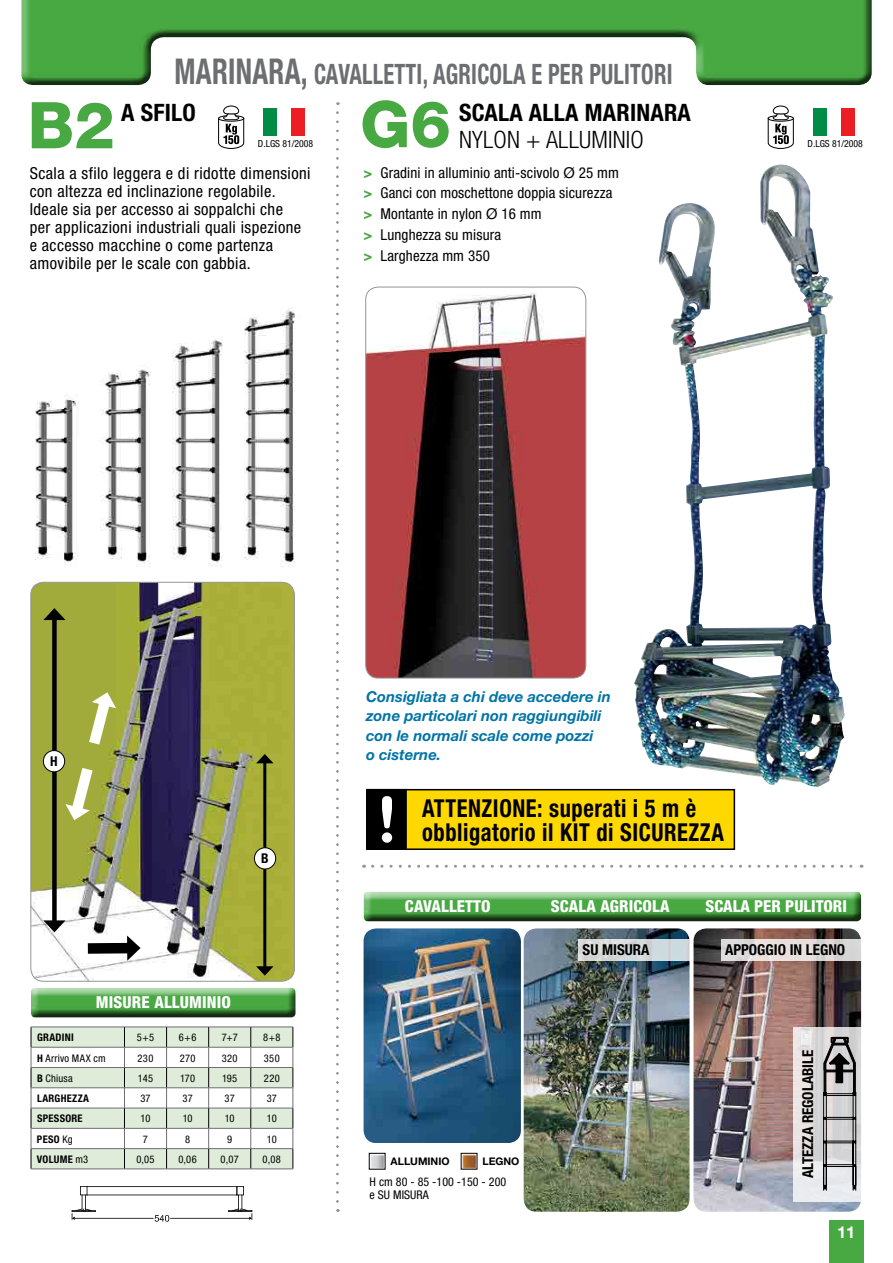
<style>
.page{position:relative;width:893px;height:1263px;background:#fff}
.page>*{position:absolute;margin:0;border:0;box-sizing:border-box;transform-origin:0 0}
.t1{font:800 64.5px "Helvetica Neue";color:#48a842}
.t2{font:700 63px "Helvetica Rounded";color:#fff}
.t3{font:700 condensed 28.2px "Helvetica Neue";letter-spacing:.01em;color:#6d6e71;scale:.8 1}
.t4{font:700 condensed 24.75px "Helvetica Neue";letter-spacing:.025em;color:#000;scale:.91 1}
.t5{font:700 condensed 24px "Helvetica Neue";letter-spacing:.01em;color:#000}
.t6{font:300 condensed 24px "Helvetica Neue";letter-spacing:.01em;color:#000}
.t7{font:condensed 16.5px/18px "Helvetica Neue";letter-spacing:.025em;color:#000}
.t8{font:800 condensed 16.5px "Helvetica Neue";letter-spacing:.01em;color:#fff}
.t9{font:700 16.5px "Helvetica Neue";color:#fff}
.t10{font:condensed 15px/20.7px "Helvetica Neue";letter-spacing:.01em;color:#000}
.t11{font:italic 700 15px/19.5px "Helvetica Neue";color:#0074a6}
.t12{font:700 condensed 15px "Helvetica Neue";color:#000}
.t13{font:700 condensed 13.5px "Helvetica Neue";color:#000}
.t14{font:condensed 12px/13.5px "Helvetica Neue";letter-spacing:.005em;color:#000}
.t15{font:condensed 10.5px "Helvetica Neue";letter-spacing:.02em;color:#000}
.t16{font:700 condensed 10.5px "Helvetica Neue";letter-spacing:.025em;color:#000}
.t17{font:700 10.5px "Helvetica Neue";color:#000}
.t18{font:condensed 9.75px "Helvetica Neue";color:#000}
.s1{font-size:35.7px}
.s2{font-weight:700;color:#48a842}
.s3{font-stretch:normal}
.s4{font-weight:700}
.s5{font-weight:400}
</style>
<div class="page">
<div style="left:829px;top:1220px;width:34px;height:43px;background:#48a842"></div>
<div style="left:332px;top:97px;width:15px;height:1116px;background:#000;opacity:.75"></div>
<img style="left:31px;top:582px;width:263px;height:397px">
<svg style="left:72px;top:1186px;width:180px;height:36px"></svg>
<svg style="left:31px;top:1027px;width:263px;height:142px"></svg>
<hr style="left:31px;top:1168px;width:93px;height:1px;background:#6d6e71">
<hr style="left:124px;top:1168px;width:43px;height:1px;background:#6d6e71">
<hr style="left:167px;top:1168px;width:42px;height:1px;background:#6d6e71">
<hr style="left:209px;top:1168px;width:42px;height:1px;background:#6d6e71">
<hr style="left:251px;top:1168px;width:42px;height:1px;background:#6d6e71">
<div style="left:22px;top:979px;width:280px;height:40px;background:#fff;opacity:.85"></div>
<div style="left:26px;top:984px;width:278px;height:35px;background:#000;opacity:.75"></div>
<div style="left:358px;top:888px;width:512px;height:35px;background:#000;opacity:.75"></div>
<svg style="left:373px;top:865px;width:489px;height:3px"></svg>
<img style="left:634px;top:168px;width:207px;height:619px">
<div style="left:367px;top:790px;width:367px;height:59px;background:#ffd800"></div>
<div style="left:366px;top:789px;width:369px;height:61px;border:2px solid #000"></div>
<div style="left:367px;top:790px;width:39px;height:59px;background:#000"></div>
<div style="left:366px;top:789px;width:41px;height:61px;border:2px solid #000"></div>
<img style="left:524px;top:928px;width:165px;height:284px">
<img style="left:364px;top:928px;width:157px;height:215px">
<img style="left:693px;top:928px;width:168px;height:284px">
<div style="left:356px;top:1141px;width:43px;height:28px;background:#fff"></div>
<svg style="left:369px;top:1153px;width:16px;height:16px"></svg>
<div style="left:448px;top:1141px;width:43px;height:28px;background:#fff"></div>
<svg style="left:461px;top:1153px;width:16px;height:16px"></svg>
<svg style="left:578px;top:939px;width:112px;height:21px;background:#d3d9db"></svg>
<svg style="left:721px;top:939px;width:140px;height:21px;background:#dfdad9"></svg>
<svg style="left:793px;top:1027px;width:68px;height:174px;background:#dedcdd"></svg>
<hr style="left:855px;top:1092px;width:1px;height:98px;background:#000">
<hr style="left:853px;top:1092px;width:1px;height:98px;background:#000">
<div style="left:823px;top:1092px;width:4px;height:98px;border:1px solid #000"></div>
<hr style="left:824px;top:1117px;width:32px;height:1px;background:#000">
<hr style="left:824px;top:1119px;width:32px;height:1px;background:#000">
<hr style="left:824px;top:1095px;width:32px;height:1px;background:#000">
<svg style="left:823px;top:1037px;width:33px;height:58px;background:#807f7f"></svg>
<svg style="left:823px;top:1141px;width:33px;height:48px;background:#acacaf"></svg>
<svg style="left:768px;top:106px;width:26px;height:43px"></svg>
<div style="left:813px;top:108px;width:14px;height:28px;background:#008c44"></div>
<div style="left:841px;top:108px;width:14px;height:28px;background:#ed1d24"></div>
<svg style="left:218px;top:106px;width:26px;height:43px"></svg>
<div style="left:263px;top:108px;width:14px;height:28px;background:#008c44"></div>
<div style="left:291px;top:108px;width:14px;height:28px;background:#ed1d24"></div>
<img style="left:35px;top:308px;width:260px;height:259px">
<div style="left:52px;top:616px;width:5px;height:308px;background:#000"></div>
<svg style="left:43px;top:608px;width:23px;height:12px"></svg>
<svg style="left:43px;top:920px;width:23px;height:12px"></svg>
<div style="left:43px;top:750px;width:22px;height:22px;background:#fff;border-radius:50%"></div>
<div style="left:43px;top:750px;width:22px;height:22px;border:1px solid #000;border-radius:50%"></div>
<svg style="left:64px;top:690px;width:53px;height:133px;background:#aeb660"></svg>
<div style="left:88px;top:943px;width:42px;height:11px;background:#000"></div>
<svg style="left:127px;top:935px;width:14px;height:26px"></svg>
<hr style="left:263px;top:761px;width:3px;height:208px;background:#000">
<svg style="left:256px;top:754px;width:18px;height:9px"></svg>
<svg style="left:256px;top:966px;width:18px;height:10px"></svg>
<div style="left:254px;top:848px;width:22px;height:21px;background:#fff;border-radius:50%"></div>
<div style="left:254px;top:847px;width:22px;height:22px;border:1px solid #000;border-radius:50%"></div>
<img style="left:366px;top:287px;width:220px;height:391px">
<div style="left:365px;top:287px;width:221px;height:391px;border:1px solid #939598;border-radius:13px"></div>
<div style="left:16px;top:0;width:864px;height:86px;background:#000;opacity:.75"></div>
<h3 class="t3" style="left:174px;top:57px;width:624px"><span class="s1">MARINARA,</span> CAVALLETTI, AGRICOLA E PER PULITORI</h3>
<h1 class="t1" style="left:360px;top:86px;width:92px">G6</h1>
<h3 class="t5" style="left:459px;top:98px;width:233px">SCALA ALLA MARINARA</h3>
<h1 class="t1" style="left:28px;top:87px;width:89px">B2</h1>
<p class="t7" style="left:30px;top:164px;width:282px">Scala a sfilo leggera e di ridotte dimensioni con altezza ed inclinazione regolabile.<br>Ideale sia per accesso ai soppalchi che<br>per applicazioni industriali quali ispezione e accesso macchine o come partenza amovibile per le scale con gabbia.</p>
<h3 class="t5" style="left:121px;top:98px;width:76px">A SFILO</h3>
<h3 class="t6" style="left:459px;top:125px;width:186px">NYLON + ALLUMINIO</h3>
<p class="t18" style="left:258px;top:138px;width:57px">D.LGS 81/2008</p>
<p class="t18" style="left:808px;top:138px;width:57px">D.LGS 81/2008</p>
<p class="t10" style="left:364px;top:162px;width:257px"><span class="s2">&gt;</span> Gradini in alluminio anti-scivolo <span class="s3">Ø</span> 25 mm <span class="s2">&gt;</span> Ganci con moschettone doppia sicurezza <span class="s2">&gt;</span> Montante in nylon <span class="s3">Ø</span> 16 mm<br><span class="s2">&gt;</span> Lunghezza su misura<br><span class="s2">&gt;</span> Larghezza mm 350</p>
<p class="t13" style="left:50px;top:753px;width:9px">H</p>
<p class="t13" style="left:261px;top:850px;width:9px">B</p>
<p class="t8" style="left:96px;top:992px;width:137px">MISURE ALLUMINIO</p>
<p class="t16" style="left:37px;top:1031px;width:38px">GRADINI</p>
<p class="t15" style="left:137px;top:1031px;width:19px">5+5</p>
<p class="t15" style="left:179px;top:1031px;width:19px">6+6</p>
<p class="t15" style="left:222px;top:1031px;width:18px">7+7</p>
<p class="t15" style="left:263px;top:1031px;width:19px">8+8</p>
<p class="t15" style="left:37px;top:1052px;width:70px"><span class="s4">H</span> Arrivo MAX cm</p>
<p class="t15" style="left:138px;top:1052px;width:17px">230</p>
<p class="t15" style="left:180px;top:1052px;width:17px">270</p>
<p class="t15" style="left:222px;top:1052px;width:17px">320</p>
<p class="t15" style="left:264px;top:1052px;width:17px">350</p>
<p class="t15" style="left:37px;top:1072px;width:37px"><span class="s4">B</span> Chiusa</p>
<p class="t15" style="left:138px;top:1072px;width:17px">145</p>
<p class="t15" style="left:180px;top:1072px;width:17px">170</p>
<p class="t15" style="left:222px;top:1072px;width:17px">195</p>
<p class="t15" style="left:264px;top:1072px;width:17px">220</p>
<p class="t16" style="left:37px;top:1092px;width:54px">LARGHEZZA</p>
<p class="t15" style="left:140px;top:1092px;width:12px">37</p>
<p class="t15" style="left:182px;top:1092px;width:12px">37</p>
<p class="t15" style="left:225px;top:1092px;width:12px">37</p>
<p class="t15" style="left:267px;top:1092px;width:12px">37</p>
<p class="t16" style="left:37px;top:1112px;width:47px">SPESSORE</p>
<p class="t15" style="left:141px;top:1112px;width:11px">10</p>
<p class="t15" style="left:183px;top:1112px;width:11px">10</p>
<p class="t15" style="left:225px;top:1112px;width:11px">10</p>
<p class="t15" style="left:267px;top:1112px;width:11px">10</p>
<p class="t16" style="left:37px;top:1132px;width:37px">PESO <span class="s5">Kg</span></p>
<p class="t15" style="left:143px;top:1133px;width:7px">7</p>
<p class="t15" style="left:185px;top:1133px;width:7px">8</p>
<p class="t15" style="left:227px;top:1133px;width:7px">9</p>
<p class="t15" style="left:267px;top:1133px;width:11px">10</p>
<p class="t16" style="left:37px;top:1153px;width:53px">VOLUME <span class="s5">m3</span></p>
<p class="t15" style="left:136px;top:1153px;width:20px">0,05</p>
<p class="t15" style="left:178px;top:1153px;width:20px">0,06</p>
<p class="t15" style="left:221px;top:1153px;width:20px">0,07</p>
<p class="t15" style="left:263px;top:1153px;width:20px">0,08</p>
<p class="t11" style="left:366px;top:686px;width:246px">Consigliata a chi deve accedere in zone particolari non raggiungibili con le normali scale come pozzi<br>o cisterne.</p>
<h3 class="t4" style="left:422px;top:793px;width:303px">ATTENZIONE: superati i 5 m è</h3>
<h2 class="t2" style="left:377px;top:782px;width:21px">!</h2>
<h3 class="t4" style="left:422px;top:817px;width:333px">obbligatorio il KIT di SICUREZZA</h3>
<p class="t8" style="left:405px;top:896px;width:87px">CAVALLETTO</p>
<p class="t8" style="left:551px;top:896px;width:120px">SCALA AGRICOLA</p>
<p class="t8" style="left:705px;top:896px;width:143px">SCALA PER PULITORI</p>
<p class="t17" style="left:391px;top:1155px;width:15px">ALLUMINIO</p>
<p class="t17" style="left:482px;top:1155px;width:38px">LEGNO</p>
<p class="t14" style="left:370px;top:1174px;width:138px">H cm 80 - 85 -100 -150 - 200 e SU MISURA</p>
<p class="t12" style="left:583px;top:940px;width:68px">SU MISURA</p>
<p class="t12" style="left:725px;top:940px;width:122px">APPOGGIO IN LEGNO</p>
<p class="t12" style="left:799px;top:1178px;width:130px;rotate:-90deg">ALTEZZA REGOLABILE</p>
<p class="t9" style="left:837px;top:1221px;width:20px">11</p>
</div>
